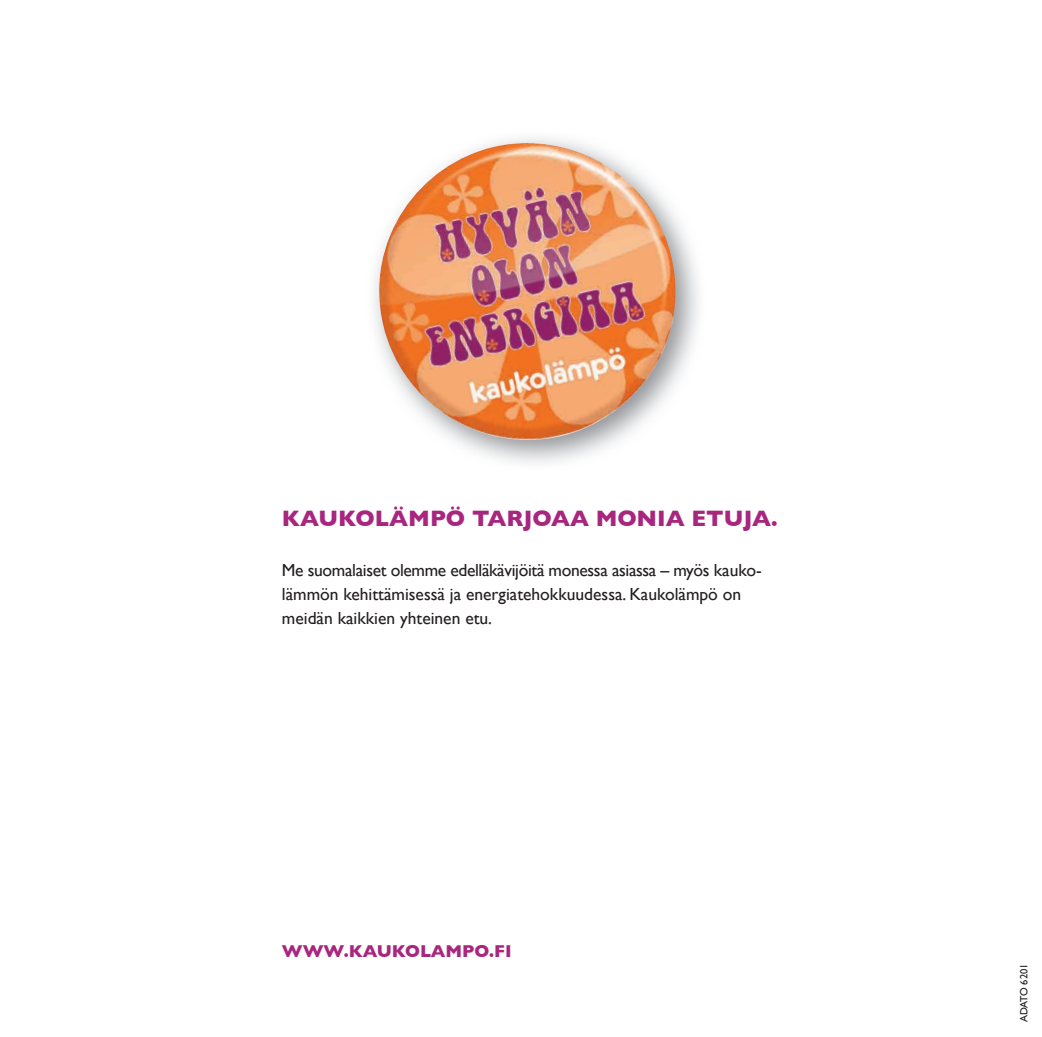
<style>
.page{position:relative;width:1042px;height:1037px;background:#fff}
.page>*{position:absolute;margin:0;border:0;box-sizing:border-box;transform-origin:0 0}
.t1{font:700 22.75px "Gill Sans";color:#a8267e}
.t2{font:17.5px/23.6px "Gill Sans";color:#231f20}
.t3{font:700 17.5px "Gill Sans";color:#a8267e}
.t4{font:10.5px "Gill Sans";color:#231f20}
</style>
<div class="page">
<img style="left:369px;top:143px;width:322px;height:312px">
<h1 class="t1" style="left:282px;top:505px;width:497px">KAUKOLÄMPÖ TARJOAA MONIA ETUJA.</h1>
<p class="t2" style="left:282px;top:558px;width:481px">Me suomalaiset olemme edelläkävijöitä monessa asiassa – myös kauko&shy;lämmön kehittämisessä ja energiatehokkuudessa. Kaukolämpö on meidän kaikkien yhteinen etu.</p>
<p class="t3" style="left:282px;top:940px;width:231px">WWW.KAUKOLAMPO.FI</p>
<p class="t4" style="left:1017px;top:1022px;width:60px;rotate:-90deg">ADATO 6201</p>
</div>
